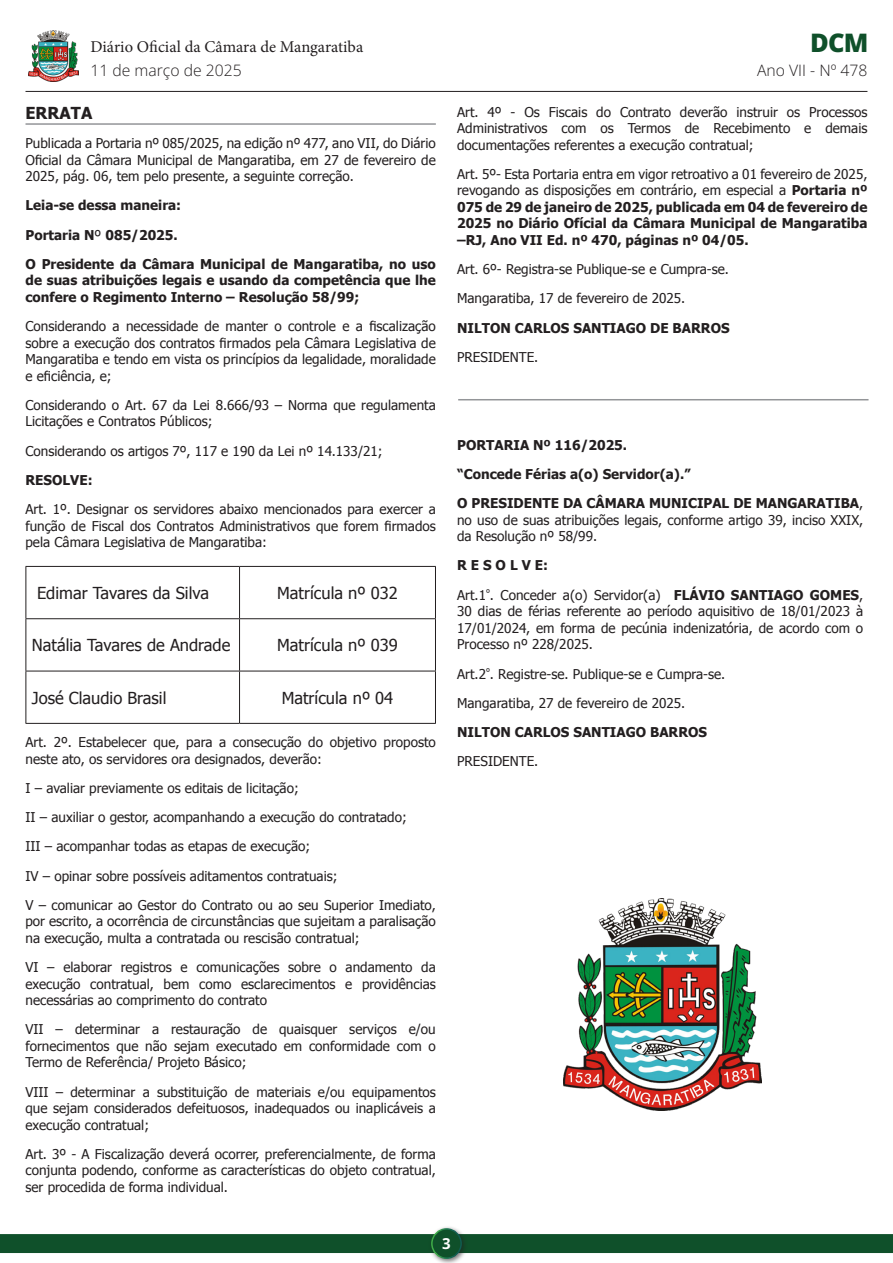
<style>
.page{position:relative;width:893px;height:1263px;background:#fff}
.page>*{position:absolute;margin:0;border:0;box-sizing:border-box;transform-origin:0 0}
.t1{font:800 25.5px "Open Sans";color:#0f502a}
.t2{font:16.5px "Tahoma";color:#231f20}
.t3{font:16.5px "Minion Pro";color:#231f20}
.t4{font:700 16.5px "Tahoma";color:#231f20}
.t5{font:300 15.75px "Open Sans";color:#231f20}
.t6{font:700 15px "Open Sans";color:#fff}
.t7{font:13.5px/16.5px "Tahoma";color:#231f20;text-align:justify}
.t8{font:700 13.5px/16.5px "Tahoma";color:#231f20}
.s1{font-weight:400}
.s2{font-weight:700}
</style>
<div class="page">
<div style="left:0;top:1234px;width:893px;height:19px;background:#0f502a"></div>
<div style="left:428px;top:1225px;width:40px;height:38px;background:#231f20;opacity:.61"></div>
<div style="left:432px;top:1229px;width:29px;height:29px;background:#0f502a;border-radius:50%"></div>
<div style="left:431px;top:1228px;width:31px;height:31px;border:2px solid #fff;border-radius:50%"></div>
<hr style="left:26px;top:566px;width:214px;height:1px;background:#231f20">
<hr style="left:26px;top:567px;width:1px;height:51px;background:#231f20">
<hr style="left:240px;top:566px;width:196px;height:1px;background:#231f20">
<hr style="left:239px;top:567px;width:1px;height:51px;background:#231f20">
<hr style="left:435px;top:567px;width:1px;height:51px;background:#231f20">
<hr style="left:26px;top:618px;width:214px;height:1px;background:#231f20">
<hr style="left:26px;top:619px;width:1px;height:52px;background:#231f20">
<hr style="left:240px;top:618px;width:196px;height:1px;background:#231f20">
<hr style="left:239px;top:619px;width:1px;height:52px;background:#231f20">
<hr style="left:435px;top:619px;width:1px;height:52px;background:#231f20">
<hr style="left:26px;top:671px;width:214px;height:1px;background:#231f20">
<hr style="left:26px;top:671px;width:1px;height:52px;background:#231f20">
<hr style="left:240px;top:671px;width:196px;height:1px;background:#231f20">
<hr style="left:239px;top:671px;width:1px;height:52px;background:#231f20">
<hr style="left:435px;top:671px;width:1px;height:52px;background:#231f20">
<hr style="left:26px;top:723px;width:214px;height:1px;background:#231f20">
<hr style="left:240px;top:723px;width:196px;height:1px;background:#231f20">
<hr style="left:26px;top:123px;width:410px;height:2px;background:#939598">
<hr style="left:458px;top:399px;width:410px;height:1px;background:#939598">
<img style="left:563px;top:899px;width:198px;height:211px">
<hr style="left:26px;top:91px;width:841px;height:1px;background:#231f20">
<img style="left:28px;top:31px;width:51px;height:50px">
<p class="t3" style="left:90px;top:36px;width:274px">Diário Oficial da Câmara de Mangaratiba</p>
<h1 class="t1" style="left:810px;top:25px;width:60px">DCM</h1>
<p class="t5" style="left:90px;top:60px;width:153px">11 de março de 2025</p>
<p class="t5" style="left:757px;top:60px;width:112px">Ano VII - Nº 478</p>
<p class="t4" style="left:26px;top:101px;width:68px">ERRATA</p>
<p class="t7" style="left:26px;top:134px;width:412px">Publicada a Portaria nº 085/2025, na edição nº 477, ano VII, do Diário Oficial da Câmara Municipal de Mangaratiba, em 27 de fevereiro de 2025, pág. 06, tem pelo presente, a seguinte correção.</p>
<p class="t8" style="left:26px;top:190px;width:412px;line-height:29.2px">Leia-se dessa maneira:<br>Portaria N<span class="s1">º</span> 085/2025.<br>O Presidente da Câmara Municipal de Mangaratiba, no uso</p>
<p class="t8" style="left:26px;top:271px;width:412px">de suas atribuições legais e usando da competência que lhe confere o Regimento Interno – Resolução 58/99;</p>
<p class="t7" style="left:26px;top:317px;width:412px">Considerando a necessidade de manter o controle e a fiscalização sobre a execução dos contratos firmados pela Câmara Legislativa de Mangaratiba e tendo em vista os princípios da legalidade, moralidade e eficiência, e;</p>
<p class="t7" style="left:26px;top:396px;width:412px">Considerando o Art. 67 da Lei 8.666/93 – Norma que regulamenta<br>Licitações e Contratos Públicos;</p>
<p class="t7" style="left:26px;top:442px;width:359px">Considerando os artigos 7º, 117 e 190 da Lei nº 14.133/21;</p>
<p class="t8" style="left:26px;top:471px;width:69px">RESOLVE:</p>
<p class="t7" style="left:26px;top:500px;width:412px">Art. 1º. Designar os servidores abaixo mencionados para exercer a função de Fiscal dos Contratos Administrativos que forem firmados pela Câmara Legislativa de Mangaratiba:</p>
<p class="t2" style="left:37px;top:582px;width:174px">Edimar Tavares da Silva</p>
<p class="t2" style="left:277px;top:582px;width:122px">Matrícula nº 032</p>
<p class="t2" style="left:32px;top:634px;width:200px">Natália Tavares de Andrade</p>
<p class="t2" style="left:277px;top:634px;width:122px">Matrícula nº 039</p>
<p class="t2" style="left:32px;top:686px;width:136px">José Claudio Brasil</p>
<p class="t2" style="left:282px;top:686px;width:113px">Matrícula nº 04</p>
<p class="t7" style="left:26px;top:733px;width:412px">Art. 2º. Estabelecer que, para a consecução do objetivo proposto neste ato, os servidores ora designados, deverão:</p>
<p class="t7" style="left:26px;top:773px;width:412px;line-height:29.2px;text-align:left">I – avaliar previamente os editais de licitação;<br>II – auxiliar o gestor, acompanhando a execução do contratado;<br>III – acompanhar todas as etapas de execução;<br>IV – opinar sobre possíveis aditamentos contratuais;<br>V – comunicar ao Gestor do Contrato ou ao seu Superior Imediato,</p>
<p class="t7" style="left:26px;top:912px;width:412px">por escrito, a ocorrência de circunstâncias que sujeitam a paralisação na execução, multa a contratada ou rescisão contratual;</p>
<p class="t7" style="left:26px;top:958px;width:412px">VI – elaborar registros e comunicações sobre o andamento da execução contratual, bem como esclarecimentos e providências necessárias ao comprimento do contrato</p>
<p class="t7" style="left:26px;top:1020px;width:412px">VII – determinar a restauração de quaisquer serviços e/ou fornecimentos que não sejam executado em conformidade com o Termo de Referência/ Projeto Básico;</p>
<p class="t7" style="left:26px;top:1083px;width:412px">VIII – determinar a substituição de materiais e/ou equipamentos que sejam considerados defeituosos, inadequados ou inaplicáveis a execução contratual;</p>
<p class="t7" style="left:26px;top:1145px;width:412px">Art. 3º - A Fiscalização deverá ocorrer, preferencialmente, de forma conjunta podendo, conforme as características do objeto contratual, ser procedida de forma individual.</p>
<p class="t7" style="left:457px;top:103px;width:412px">Art. 4º - Os Fiscais do Contrato deverão instruir os Processos Administrativos com os Termos de Recebimento e demais documentações referentes a execução contratual;</p>
<p class="t8" style="left:457px;top:165px;width:412px;text-align:justify"><span class="s1">Art. 5º- Esta Portaria entra em vigor retroativo a 01 fevereiro de 2025, revogando as disposições em contrário, em especial a</span> Portaria nº 075 de 29 de janeiro de 2025, publicada em 04 de fevereiro de 2025 no Diário Ofícial da Câmara Municipal de Mangaratiba –RJ, Ano VII Ed. nº 470, páginas nº 04/05.</p>
<p class="t7" style="left:457px;top:254px;width:273px;line-height:29.2px">Art. 6º- Registra-se Publique-se e Cumpra-se.<br>Mangaratiba, 17 de fevereiro de 2025.</p>
<p class="t8" style="left:457px;top:319px;width:274px">NILTON CARLOS SANTIAGO DE BARROS</p>
<p class="t7" style="left:457px;top:348px;width:83px">PRESIDENTE.</p>
<p class="t8" style="left:457px;top:429px;width:408px;line-height:29.2px">PORTARIA Nº 116/2025.<br>“Concede Férias a(o) Servidor(a).”<br>O PRESIDENTE DA CÂMARA MUNICIPAL DE MANGARATIBA<span class="s1">,</span></p>
<p class="t7" style="left:457px;top:511px;width:408px">no uso de suas atribuições legais, conforme artigo 39, inciso XXIX, da Resolução nº 58/99.</p>
<p class="t7" style="left:457px;top:550px;width:408px;line-height:29.2px"><span class="s2">R E S O L V E:<br></span>Art.1<sup>º</sup>. Conceder a(o) Servidor(a) <span class="s2">FLÁVIO SANTIAGO GOMES</span>,</p>
<p class="t7" style="left:457px;top:602px;width:408px">30 dias de férias referente ao período aquisitivo de 18/01/2023 à 17/01/2024, em forma de pecúnia indenizatória, de acordo com o Processo nº 228/2025.</p>
<p class="t7" style="left:457px;top:658px;width:270px;line-height:29.2px">Art.2<sup>º</sup>. Registre-se. Publique-se e Cumpra-se.<br>Mangaratiba, 27 de fevereiro de 2025.</p>
<p class="t8" style="left:457px;top:723px;width:252px">NILTON CARLOS SANTIAGO BARROS</p>
<p class="t7" style="left:457px;top:752px;width:83px">PRESIDENTE.</p>
<p class="t6" style="left:442px;top:1233px;width:10px">3</p>
</div>
